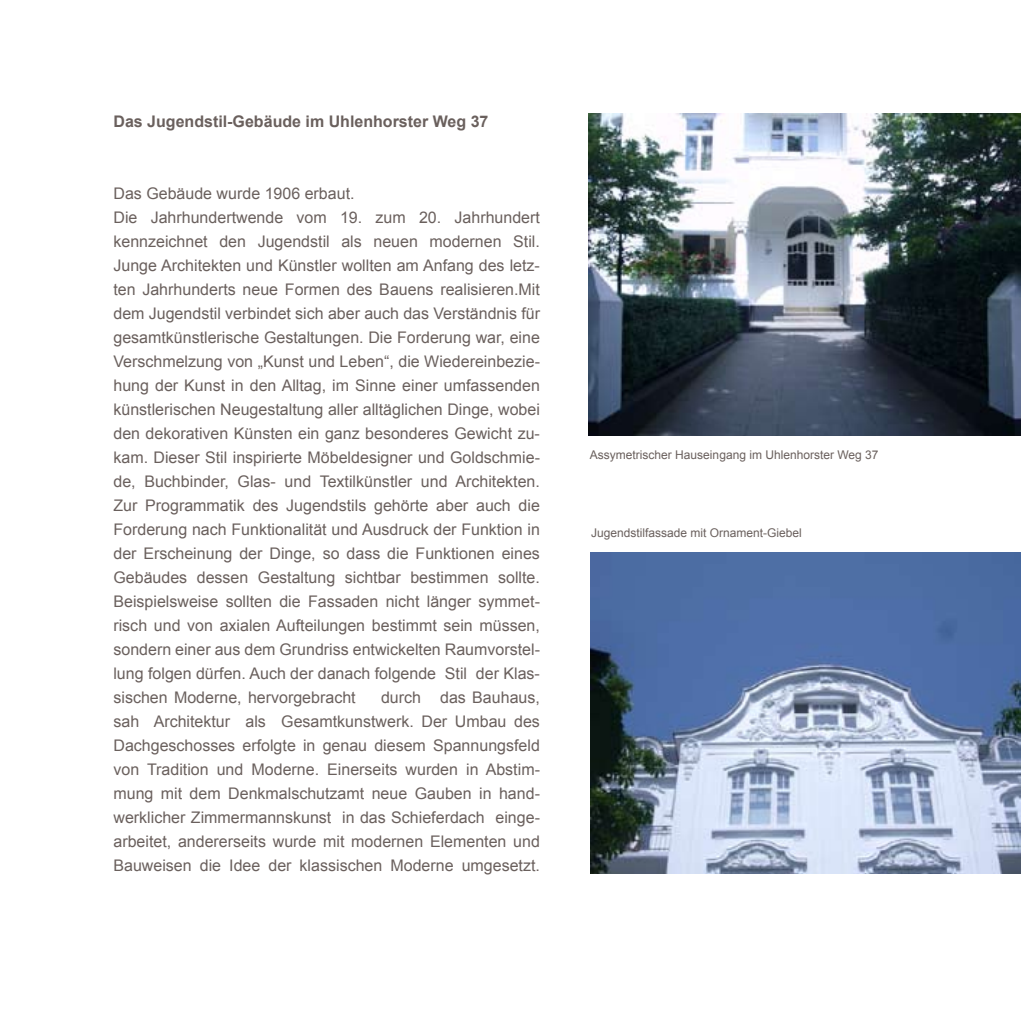
<style>
.page{position:relative;width:1021px;height:1021px;background:#fff}
.page>*{position:absolute;margin:0;border:0;box-sizing:border-box;transform-origin:0 0}
.t1{font:16px/24px "Arial";color:#6a605d}
.t2{font:700 16px "Arial";color:#6a605d}
.t3{font:12px "Arial";color:#6a605d}
</style>
<div class="page">
<img style="left:588px;top:113px;width:432px;height:322px">
<img style="left:590px;top:552px;width:430px;height:321px">
<p class="t2" style="left:113px;top:110px;width:376px">Das Jugendstil-Gebäude im Uhlenhorster Weg 37</p>
<p class="t1" style="left:113px;top:181px;width:428px">Das Gebäude wurde 1906 erbaut.<br>Die Jahrhundertwende vom 19. zum 20. Jahrhundert kennzeichnet den Jugendstil als neuen modernen Stil.<br>Junge Architekten und Künstler wollten am Anfang des letz&shy;ten Jahrhunderts neue Formen des Bauens realisieren.Mit dem Jugendstil verbindet sich aber auch das Verständnis für gesamtkünstlerische Gestaltungen. Die Forderung war, eine Verschmelzung von „Kunst und Leben“, die Wiedereinbezie&shy;hung der Kunst in den Alltag, im Sinne einer umfassenden künstlerischen Neugestaltung aller alltäglichen Dinge, wobei den dekorativen Künsten ein ganz besonderes Gewicht zu&shy;kam. Dieser Stil inspirierte Möbeldesigner und Goldschmie&shy;de, Buchbinder, Glas- und Textilkünstler und Architekten.<br>Zur Programmatik des Jugendstils gehörte aber auch die Forderung nach Funktionalität und Ausdruck der Funktion in der Erscheinung der Dinge, so dass die Funktionen eines Gebäudes dessen Gestaltung sichtbar bestimmen sollte.<br>Beispielsweise sollten die Fassaden nicht länger symmet&shy;risch und von axialen Aufteilungen bestimmt sein müssen, sondern einer aus dem Grundriss entwickelten Raumvorstel&shy;lung folgen dürfen. Auch der danach folgende Stil der Klas&shy;sischen Moderne, hervorgebracht</p>
<p class="t1" style="left:113px;top:685px;width:428px;text-align:justify;text-indent:268px">durch das Bauhaus, sah Architektur als Gesamtkunstwerk. Der Umbau des Dachgeschosses erfolgte in genau diesem Spannungsfeld von Tradition und Moderne. Einerseits wurden in Abstim&shy;mung mit dem Denkmalschutzamt neue Gauben in hand&shy;werklicher Zimmermannskunst in das Schieferdach einge&shy;arbeitet, andererseits wurde mit modernen Elementen und Bauweisen die Idee der klassischen Moderne umgesetzt.</p>
<p class="t3" style="left:590px;top:447px;width:290px">Assymetrischer Hauseingang im Uhlenhorster Weg 37</p>
<p class="t3" style="left:591px;top:524px;width:212px">Jugendstilfassade mit Ornament-Giebel</p>
</div>
